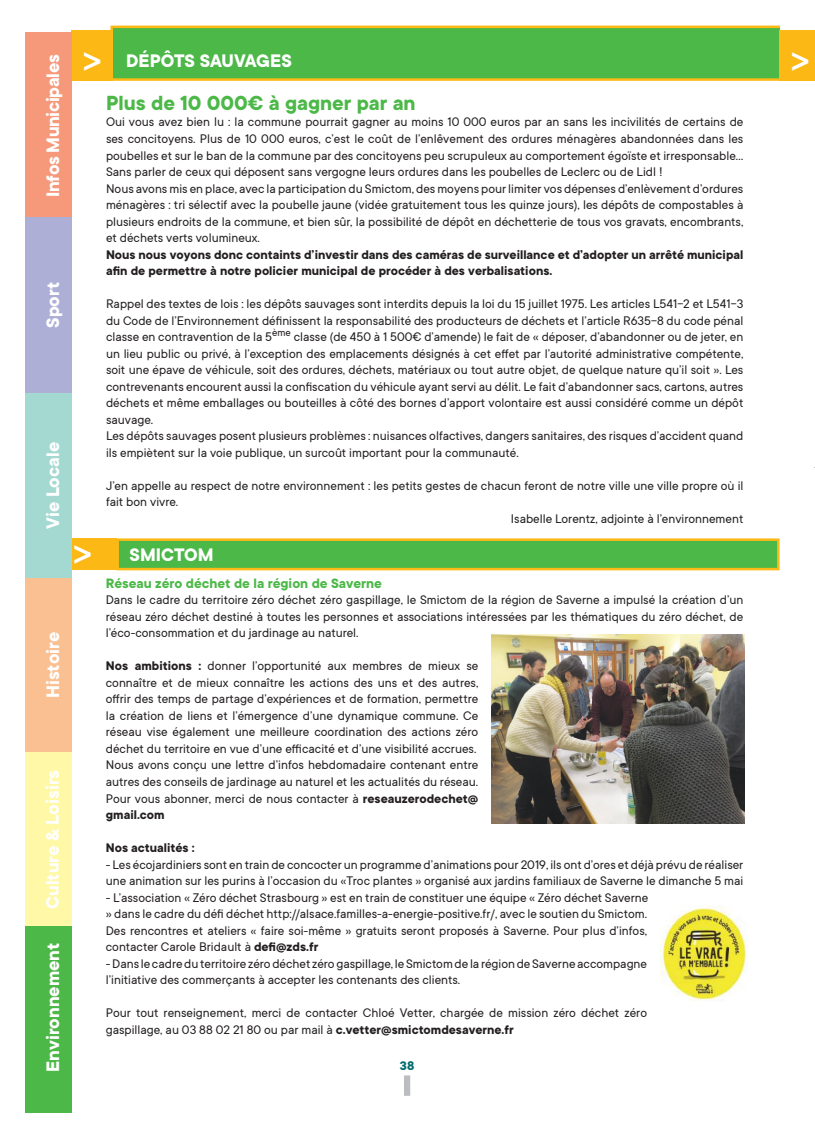
<style>
.page{position:relative;width:815px;height:1124px;background:#fff}
.page>*{position:absolute;margin:0;border:0;box-sizing:border-box;transform-origin:0 0}
.t1{font:700 32.5px "Barmeno";color:#fff}
.t2{font:700 22.5px "TT Commons";color:#4cb848}
.t3{font:700 20px "TT Commons";color:#fff}
.t4{font:700 20px "TT Commons";letter-spacing:-.02em;color:#fff}
.t5{font:700 15px "TT Commons";color:#4cb848}
.t6{font:13.75px/16.5px "TT Commons";color:#231f20}
.t7{font:700 13.75px/16.5px "TT Commons";color:#231f20}
.t8{font:700 13.75px "TT Commons";color:#006b6e}
.s1{font-family:"Barmeno";font-size:32.5px}
.s2{font-weight:700}
</style>
<div class="page">
<svg style="left:109px;top:25px;width:672px;height:56px;background:#5eb845"></svg>
<div style="left:404px;top:1075px;width:6px;height:20px;background:#bcbdc0"></div>
<div style="left:71px;top:31px;width:42px;height:50px;background:#fcb814"></div>
<div style="left:26px;top:393px;width:46px;height:185px;background:#a4d9d2"></div>
<div style="left:26px;top:216px;width:46px;height:177px;background:#adafd7"></div>
<div style="left:26px;top:32px;width:46px;height:184px;background:#f6987a"></div>
<div style="left:26px;top:578px;width:46px;height:174px;background:#fbc091"></div>
<div style="left:26px;top:752px;width:46px;height:174px;background:#fff8a6"></div>
<div style="left:25px;top:926px;width:47px;height:186px;background:#4cb848"></div>
<div style="left:779px;top:30px;width:36px;height:51px;background:#fcb814"></div>
<div style="left:118px;top:539px;width:660px;height:30px;background:#4cb848"></div>
<div style="left:116px;top:538px;width:664px;height:32px;border:2px solid #fcb814"></div>
<div style="left:72px;top:538px;width:44px;height:32px;background:#fcb814"></div>
<img style="left:492px;top:634px;width:252px;height:189px">
<img style="left:660px;top:905px;width:87px;height:96px">
<h3 class="t4" style="left:42px;top:197px;width:144px;rotate:-90deg">Infos Municipales</h3>
<h3 class="t3" style="left:42px;top:328px;width:48px;rotate:-90deg">Sport</h3>
<h3 class="t3" style="left:42px;top:529px;width:89px;rotate:-90deg">Vie Locale</h3>
<h3 class="t3" style="left:42px;top:698px;width:68px;rotate:-90deg">Histoire</h3>
<h3 class="t3" style="left:42px;top:908px;width:140px;rotate:-90deg">Culture &amp; Loisirs</h3>
<h3 class="t3" style="left:42px;top:1071px;width:131px;rotate:-90deg">Environnement</h3>
<h1 class="t1" style="left:84px;top:42px;width:18px">&gt;</h1>
<h3 class="t3" style="left:126px;top:50px;width:167px">DÉPÔTS SAUVAGES</h3>
<h2 class="t2" style="left:106px;top:90px;width:311px">Plus de 10 000€ à gagner par an</h2>
<p class="t6" style="left:106px;top:114px;width:639px">Oui vous avez bien lu : la commune pourrait gagner au moins 10 000 euros par an sans les incivilités de certains de ses concitoyens. Plus de 10 000 euros, c’est le coût de l’enlêvement des ordures ménagères abandonnées dans les poubelles et sur le ban de la commune par des concitoyens peu scrupuleux au comportement égoïste et irresponsable...<br>Sans parler de ceux qui déposent sans vergogne leurs ordures dans les poubelles de Leclerc ou de Lidl !<br>Nous avons mis en place, avec la participation du Smictom, des moyens pour limiter vos dépenses d’enlèvement d’ordures ménagères : tri sélectif avec la poubelle jaune (vidée gratuitement tous les quinze jours), les dépôts de compostables à plusieurs endroits de la commune, et bien sûr, la possibilité de dépôt en déchetterie de tous vos gravats, encombrants, et déchets verts volumineux.</p>
<p class="t7" style="left:106px;top:246px;width:639px">Nous nous voyons donc containts d’investir dans des caméras de surveillance et d’adopter un arrêté municipal afin de permettre à notre policier municipal de procéder à des verbalisations.</p>
<p class="t6" style="left:106px;top:296px;width:639px">Rappel des textes de lois : les dépôts sauvages sont interdits depuis la loi du 15 juillet 1975. Les articles L541-2 et L541-3 du Code de l’Environnement définissent la responsabilité des producteurs de déchets et l’article R635-8 du code pénal classe en contravention de la 5<sup>ème</sup> classe (de 450 à 1 500€ d’amende) le fait de « déposer, d’abandonner ou de jeter, en un lieu public ou privé, à l’exception des emplacements désignés à cet effet par l’autorité administrative compétente, soit une épave de véhicule, soit des ordures, déchets, matériaux ou tout autre objet, de quelque nature qu’il soit ». Les contrevenants encourent aussi la confiscation du véhicule ayant servi au délit. Le fait d’abandonner sacs, cartons, autres déchets et même emballages ou bouteilles à côté des bornes d’apport volontaire est aussi considéré comme un dépôt sauvage.<br>Les dépôts sauvages posent plusieurs problèmes : nuisances olfactives, dangers sanitaires, des risques d’accident quand ils empiètent sur la voie publique, un surcoût important pour la communauté.</p>
<p class="t6" style="left:106px;top:477px;width:639px">J’en appelle au respect de notre environnement : les petits gestes de chacun feront de notre ville une ville propre où il</p>
<p class="t6" style="left:106px;top:494px;width:74px">fait bon vivre.</p>
<p class="t6" style="left:511px;top:510px;width:234px">Isabelle Lorentz, adjointe à l’environnement</p>
<h3 class="t3" style="left:74px;top:544px;width:141px"><span class="s1">&gt;</span> SMICTOM</h3>
<p class="t5" style="left:106px;top:574px;width:278px">Réseau zéro déchet de la région de Saverne</p>
<p class="t6" style="left:106px;top:592px;width:639px;text-align:justify">Dans le cadre du territoire zéro déchet zéro gaspillage, le Smictom de la région de Saverne a impulsé la création d’un réseau zéro déchet destiné à toutes les personnes et associations intéressées par les thématiques du zéro déchet, de l’éco-consommation et du jardinage au naturel.</p>
<p class="t6" style="left:106px;top:658px;width:374px"><span class="s2">Nos ambitions :</span> donner l’opportunité aux membres de mieux se connaître et de mieux connaître les actions des uns et des autres, offrir des temps de partage d’expériences et de formation, permettre la création de liens et l’émergence d’une dynamique commune. Ce réseau vise également une meilleure coordination des actions zéro déchet du territoire en vue d’une efficacité et d’une visibilité accrues.<br>Nous avons conçu une lettre d’infos hebdomadaire contenant entre autres des conseils de jardinage au naturel et les actualités du réseau.<br>Pour vous abonner, merci de nous contacter à <span class="s2">reseauzerodechet@ gmail.com</span></p>
<p class="t7" style="left:106px;top:839px;width:90px">Nos actualités :</p>
<p class="t6" style="left:106px;top:856px;width:639px">- Les écojardiniers sont en train de concocter un programme d’animations pour 2019, ils ont d’ores et déjà prévu de réaliser une animation sur les purins à l’occasion du «Troc plantes » organisé aux jardins familiaux de Saverne le dimanche 5 mai</p>
<p class="t6" style="left:106px;top:889px;width:544px;text-align:justify">- L’association « Zéro déchet Strasbourg » est en train de constituer une équipe « Zéro déchet Saverne » dans le cadre du défi déchet http://alsace.familles-a-energie-positive.fr/, avec le soutien du Smictom.<br>Des rencontres et ateliers « faire soi-même » gratuits seront proposés à Saverne. Pour plus d’infos, contacter Carole Bridault à <span class="s2">defi@zds.fr</span></p>
<p class="t6" style="left:106px;top:955px;width:543px">- Dans le cadre du territoire zéro déchet zéro gaspillage, le Smictom de la région de Saverne accompagne l’initiative des commerçants à accepter les contenants des clients.</p>
<p class="t6" style="left:106px;top:1004px;width:543px">Pour tout renseignement, merci de contacter Chloé Vetter, chargée de mission zéro déchet zéro gaspillage, au 03 88 02 21 80 ou par mail à <span class="s2">c.vetter@smictomdesaverne.fr</span></p>
<p class="t8" style="left:400px;top:1057px;width:16px">38</p>
<h1 class="t1" style="left:792px;top:42px;width:18px">&gt;</h1>
</div>
